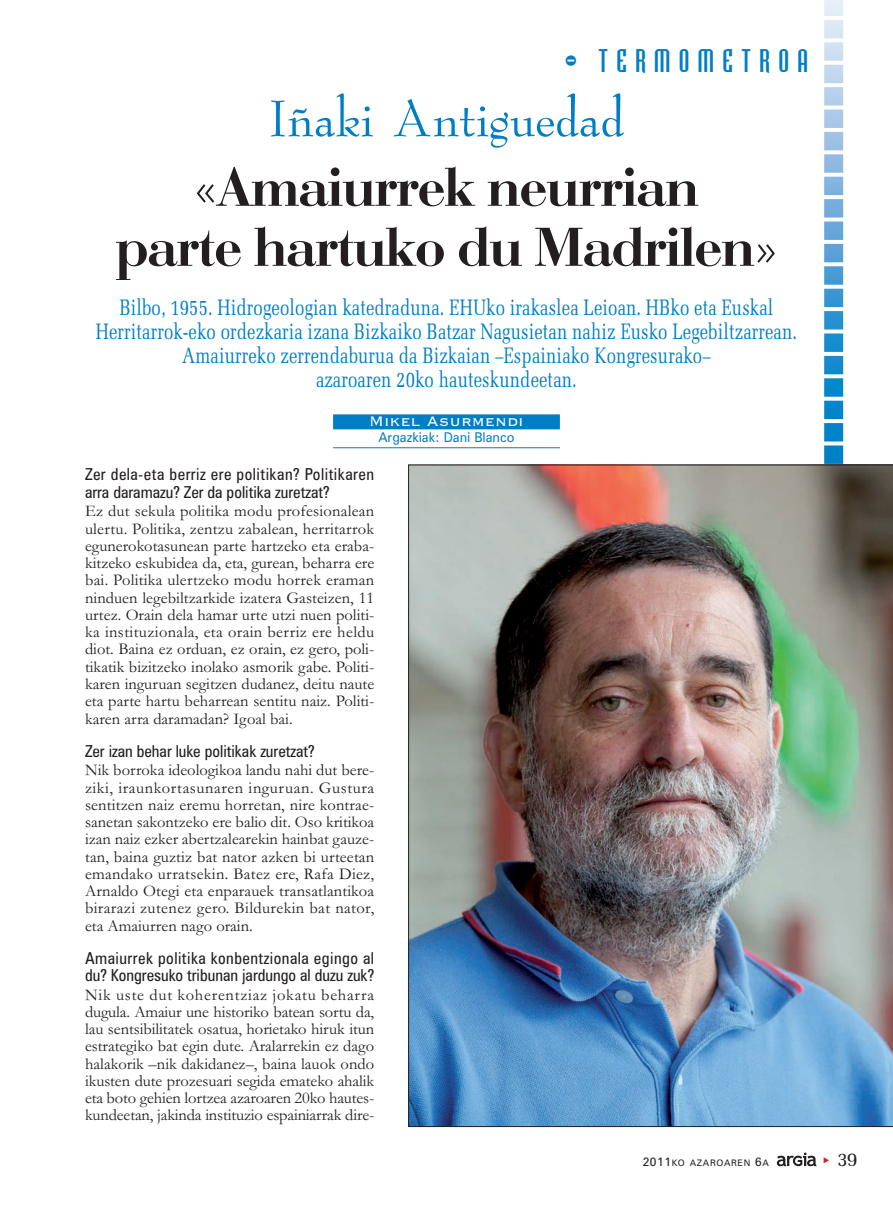
<style>
.page{position:relative;width:893px;height:1212px;background:#fff}
.page>*{position:absolute;margin:0;border:0;box-sizing:border-box;transform-origin:0 0}
.t1{font:60px "Bernadette";color:#007ec5}
.t2{font:57px/60px "Bodoni";letter-spacing:-.015em;color:#231f20;text-align:center}
.t3{font:30px "Bodiac";letter-spacing:.275em;color:#007ec5}
.t4{font:22.5px/24px "Memoir Condensed";color:#007ec5;text-align:center}
.t5{font:19.5px "Memoir";color:#231f20}
.t6{font:18px "Copperplate Gothic BT";color:#fff}
.t7{font:16.5px/17.2px "Garamond";color:#231f20;text-align:justify}
.t8{font:condensed 16.5px/17.2px "Zurich BT";letter-spacing:.03em;color:#231f20}
.t9{font:condensed 16.5px "Zurich BT";color:#231f20}
.t10{font:13.5px "Zurich BT";color:#007ec5;scale:.95 1}
.t11{font:9px "Zurich BT";letter-spacing:.075em;color:#231f20}
.s1{font-size:12px}
</style>
<div class="page">
<svg style="left:777px;top:1152px;width:39px;height:14px"></svg>
<img style="left:816px;top:0;width:34px;height:465px">
<img style="left:408px;top:465px;width:485px;height:662px">
<div style="left:333px;top:414px;width:227px;height:15px;background:#007ec5"></div>
<hr style="left:333px;top:447px;width:227px;height:1px;background:#007ec5">
<h3 class="t3" style="left:564px;top:49px;width:245px">- TERMOMETROA</h3>
<h1 class="t1" style="left:269px;top:93px;width:357px">Iñaki Antiguedad</h1>
<h2 class="t2" style="left:115px;top:163px;width:664px">«Amaiurrek neurrian<br>parte hartuko du Madrilen»</h2>
<p class="t4" style="left:96px;top:297px;width:703px">Bilbo, 1955. Hidrogeologian katedraduna. EHUko irakaslea Leioan. HBko eta Euskal Herritarrok-eko ordezkaria izana Bizkaiko Batzar Nagusietan nahiz Eusko Legebiltzarrean.<br>Amaiurreko zerrendaburua da Bizkaian –Espainiako Kongresurako–<br>azaroaren 20ko hauteskundeetan.</p>
<p class="t6" style="left:369px;top:409px;width:156px">Mikel Asurmendi</p>
<p class="t10" style="left:378px;top:432px;width:145px">Argazkiak: Dani Blanco</p>
<p class="t8" style="left:85px;top:467px;width:291px">Zer dela-eta berriz ere politikan? Politikaren arra daramazu? Zer da politika zuretzat?</p>
<p class="t7" style="left:85px;top:504px;width:291px">Ez dut sekula politika modu profesionalean ulertu. Politika, zentzu zabalean, herritarrok egunerokotasunean parte hartzeko eta eraba&shy;kitzeko eskubidea da, eta, gurean, beharra ere bai. Politika ulertzeko modu horrek eraman ninduen legebiltzarkide izatera Gasteizen, 11 urtez. Orain dela hamar urte utzi nuen politi&shy;ka instituzionala, eta orain berriz ere heldu diot. Baina ez orduan, ez orain, ez gero, poli&shy;tikatik bizitzeko inolako asmorik gabe. Politi&shy;karen inguruan segitzen dudanez, deitu naute eta parte hartu beharrean sentitu naiz. Politi&shy;karen arra daramadan? Igoal bai.</p>
<p class="t9" style="left:85px;top:745px;width:231px">Zer izan behar luke politikak zuretzat?</p>
<p class="t7" style="left:85px;top:763px;width:291px">Nik borroka ideologikoa landu nahi dut bere&shy;ziki, iraunkortasunaren inguruan. Gustura sentitzen naiz eremu horretan, nire kontrae&shy;sanetan sakontzeko ere balio dit. Oso kritikoa izan naiz ezker abertzalearekin hainbat gauze&shy;tan, baina guztiz bat nator azken bi urteetan emandako urratsekin. Batez ere, Rafa Diez, Arnaldo Otegi eta enparauek transatlantikoa birarazi zutenez gero. Bildurekin bat nator, eta Amaiurren nago orain.</p>
<p class="t8" style="left:85px;top:951px;width:291px">Amaiurrek politika konbentzionala egingo al du? Kongresuko tribunan jardungo al duzu zuk?</p>
<p class="t7" style="left:85px;top:988px;width:291px">Nik uste dut koherentziaz jokatu beharra dugula. Amaiur une historiko batean sortu da, lau sentsibilitatek osatua, horietako hiruk itun estrategiko bat egin dute. Aralarrekin ez dago halakorik –nik dakidanez–, baina lauok ondo ikusten dute prozesuari segida emateko ahalik eta boto gehien lortzea azaroaren 20ko hautes&shy;kundeetan, jakinda instituzio espainiarrak dire-</p>
<p class="t11" style="left:643px;top:1160px;width:128px"><span class="s1">2011</span>KO AZAROAREN <span class="s1">6</span>A</p>
<p class="t5" style="left:837px;top:1151px;width:22px">39</p>
</div>
